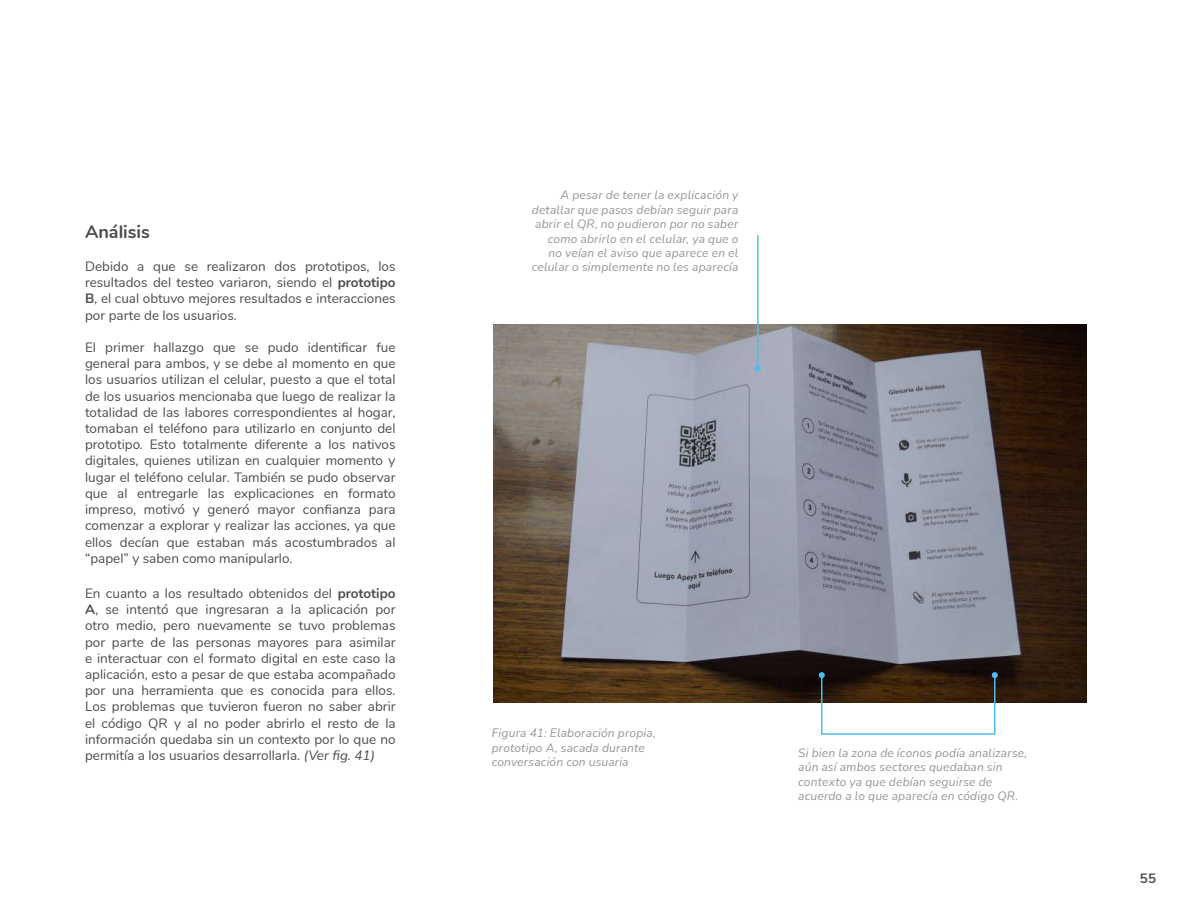
<style>
.page{position:relative;width:1191px;height:915px;background:#fff}
.page>*{position:absolute;margin:0;border:0;box-sizing:border-box;transform-origin:0 0}
.t1{font:700 18px "Nunito";color:#4b4c4d}
.t2{font:13.5px/16.2px "Nunito";color:#4b4c4d;text-align:justify}
.t3{font:700 13.5px "Nunito";color:#4b4c4d}
.t4{font:italic 12px/14.4px "Nunito";letter-spacing:.015em;color:#939598}
.s1{font-weight:700}
.s2{font-style:italic}
</style>
<div class="page">
<img style="left:493px;top:325px;width:593px;height:377px">
<hr style="left:757px;top:235px;width:1px;height:133px;background:#4cbeee">
<svg style="left:755px;top:365px;width:6px;height:6px"></svg>
<div style="left:821px;top:674px;width:174px;height:60px;border:2px solid #4cbeee"></div>
<svg style="left:818px;top:672px;width:6px;height:6px"></svg>
<svg style="left:991px;top:672px;width:6px;height:6px"></svg>
<h1 class="t1" style="left:85px;top:219px;width:66px">Análisis</h1>
<p class="t2" style="left:85px;top:257px;width:312px">Debido a que se realizaron dos prototipos, los resultados del testeo variaron, siendo el <span class="s1">prototipo B</span>, el cual obtuvo mejores resultados e interacciones por parte de los usuarios.</p>
<p class="t2" style="left:85px;top:338px;width:312px">El primer hallazgo que se pudo identificar fue general para ambos, y se debe al momento en que los usuarios utilizan el celular, puesto a que el total de los usuarios mencionaba que luego de realizar la totalidad de las labores correspondientes al hogar, tomaban el teléfono para utilizarlo en conjunto del prototipo. Esto totalmente diferente a los nativos digitales, quienes utilizan en cualquier momento y lugar el teléfono celular. También se pudo observar que al entregarle las explicaciones en formato impreso, motivó y generó mayor confianza para comenzar a explorar y realizar las acciones, ya que ellos decían que estaban más acostumbrados al “papel” y saben como manipularlo.</p>
<p class="t2" style="left:85px;top:584px;width:312px">En cuanto a los resultado obtenidos del <span class="s1">prototipo A</span>, se intentó que ingresaran a la aplicación por otro medio, pero nuevamente se tuvo problemas por parte de las personas mayores para asimilar e interactuar con el formato digital en este caso la aplicación, esto a pesar de que estaba acompañado por una herramienta que es conocida para ellos.<br>Los problemas que tuvieron fueron no saber abrir el código QR y al no poder abrirlo el resto de la información quedaba sin un contexto por lo que no permitía a los usuarios desarrollarla. <span class="s2">(Ver fig. 41)</span></p>
<p class="t4" style="left:532px;top:187px;width:208px;text-align:right">A pesar de tener la explicación y detallar que pasos debían seguir para abrir el QR, no pudieron por no saber como abrirlo en el celular, ya que o no veían el aviso que aparece en el celular o simplemente no les aparecía</p>
<p class="t4" style="left:492px;top:725px;width:166px">Figura 41: Elaboración propia, prototipo A, sacada durante conversación con usuaria</p>
<p class="t4" style="left:798px;top:744px;width:230px">Si bien la zona de íconos podía analizarse, aún así ambos sectores quedaban sin contexto ya que debían seguirse de acuerdo a lo que aparecía en código QR.</p>
<p class="t3" style="left:1140px;top:867px;width:18px">55</p>
</div>
